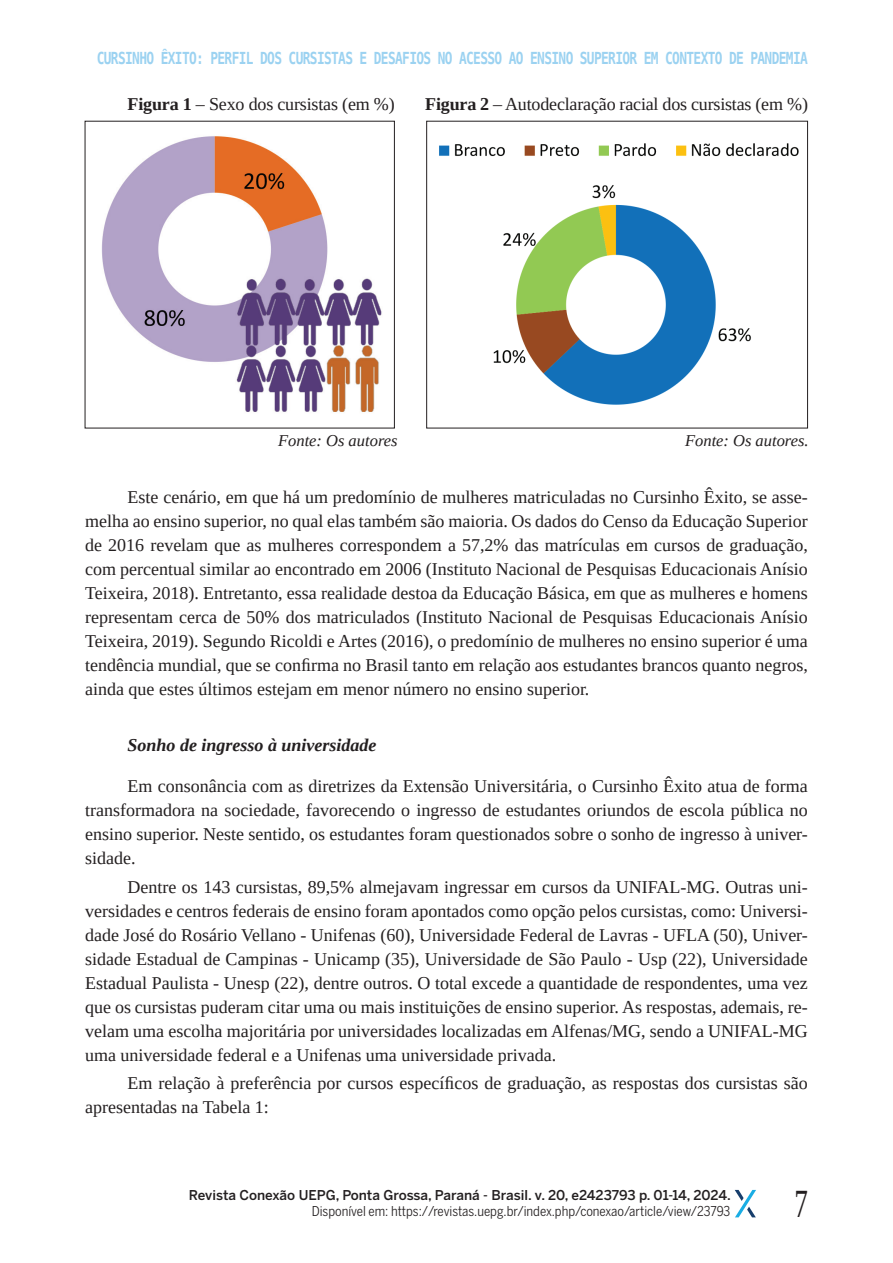
<style>
.page{position:relative;width:893px;height:1263px;background:#fff}
.page>*{position:absolute;margin:0;border:0;box-sizing:border-box;transform-origin:0 0}
.t1{font:39.9px "Liberation Serif";color:#231f20;scale:.68 1}
.t2{font:18px/24px "Liberation Serif";color:#231f20;text-align:justify}
.t3{font:italic 700 18px "Liberation Serif";color:#231f20}
.t4{font:700 16.5px "DejaVu Sans Mono";letter-spacing:-.05em;color:#9bd2f1;scale:.78 1}
.t5{font:italic 16.5px "Liberation Serif";color:#231f20}
.t6{font:13.5px "Benton Sans Cond";color:#231f20}
.t7{font:500 13.5px "Benton Sans";color:#231f20}
.s1{font-weight:700}
</style>
<div class="page">
<svg style="left:735px;top:1190px;width:21px;height:27px"></svg>
<img style="left:102px;top:136px;width:280px;height:276px">
<svg style="left:128px;top:139px;width:18px;height:1px"></svg>
<div style="left:426px;top:121px;width:382px;height:307px;border:1px solid #231f20"></div>
<img style="left:439px;top:143px;width:360px;height:262px">
<p class="t4" style="left:97px;top:47px;width:913px">CURSINHO ÊXITO: PERFIL DOS CURSISTAS E DESAFIOS NO ACESSO AO ENSINO SUPERIOR EM CONTEXTO DE PANDEMIA</p>
<p class="t2" style="left:128px;top:92px;width:269px"><span class="s1">Figura 1</span> – Sexo dos cursistas (em %)</p>
<p class="t2" style="left:425px;top:92px;width:384px"><span class="s1">Figura 2</span> – Autodeclaração racial dos cursistas (em %)</p>
<p class="t5" style="left:278px;top:430px;width:121px">Fonte: Os autores</p>
<p class="t5" style="left:685px;top:430px;width:125px">Fonte: Os autores.</p>
<p class="t2" style="left:85px;top:485px;width:724px;text-indent:43px">Este cenário, em que há um predomínio de mulheres matriculadas no Cursinho Êxito, se asse&shy;melha ao ensino superior, no qual elas também são maioria. Os dados do Censo da Educação Superior de 2016 revelam que as mulheres correspondem a 57,2% das matrículas em cursos de graduação, com percentual similar ao encontrado em 2006 (Instituto Nacional de Pesquisas Educacionais Anísio Teixeira, 2018). Entretanto, essa realidade destoa da Educação Básica, em que as mulheres e homens representam cerca de 50% dos matriculados (Instituto Nacional de Pesquisas Educacionais Anísio Teixeira, 2019). Segundo Ricoldi e Artes (2016), o predomínio de mulheres no ensino superior é uma tendência mundial, que se confirma no Brasil tanto em relação aos estudantes brancos quanto negros, ainda que estes últimos estejam em menor número no ensino superior.</p>
<p class="t3" style="left:128px;top:734px;width:251px">Sonho de ingresso à universidade</p>
<p class="t2" style="left:85px;top:774px;width:724px;text-indent:43px">Em consonância com as diretrizes da Extensão Universitária, o Cursinho Êxito atua de forma transformadora na sociedade, favorecendo o ingresso de estudantes oriundos de escola pública no ensino superior. Neste sentido, os estudantes foram questionados sobre o sonho de ingresso à univer&shy;sidade.</p>
<p class="t2" style="left:85px;top:874px;width:724px;text-indent:43px">Dentre os 143 cursistas, 89,5% almejavam ingressar em cursos da UNIFAL-MG. Outras uni&shy;versidades e centros federais de ensino foram apontados como opção pelos cursistas, como: Universi&shy;dade José do Rosário Vellano - Unifenas (60), Universidade Federal de Lavras - UFLA (50), Univer&shy;sidade Estadual de Campinas - Unicamp (35), Universidade de São Paulo - Usp (22), Universidade Estadual Paulista - Unesp (22), dentre outros. O total excede a quantidade de respondentes, uma vez que os cursistas puderam citar uma ou mais instituições de ensino superior. As respostas, ademais, re&shy;velam uma escolha majoritária por universidades localizadas em Alfenas/MG, sendo a UNIFAL-MG uma universidade federal e a Unifenas uma universidade privada.</p>
<p class="t2" style="left:85px;top:1071px;width:724px;text-indent:43px">Em relação à preferência por cursos específicos de graduação, as respostas dos cursistas são apresentadas na Tabela 1:</p>
<p class="t7" style="left:189px;top:1187px;width:543px">Revista Conexão UEPG, Ponta Grossa, Paraná - Brasil. v. 20, e2423793 p. 01-14, 2024.</p>
<p class="t6" style="left:312px;top:1203px;width:420px">Disponível em: https://revistas.uepg.br/index.php/conexao/article/view/23793</p>
<h1 class="t1" style="left:794px;top:1178px;width:21px">7</h1>
</div>
